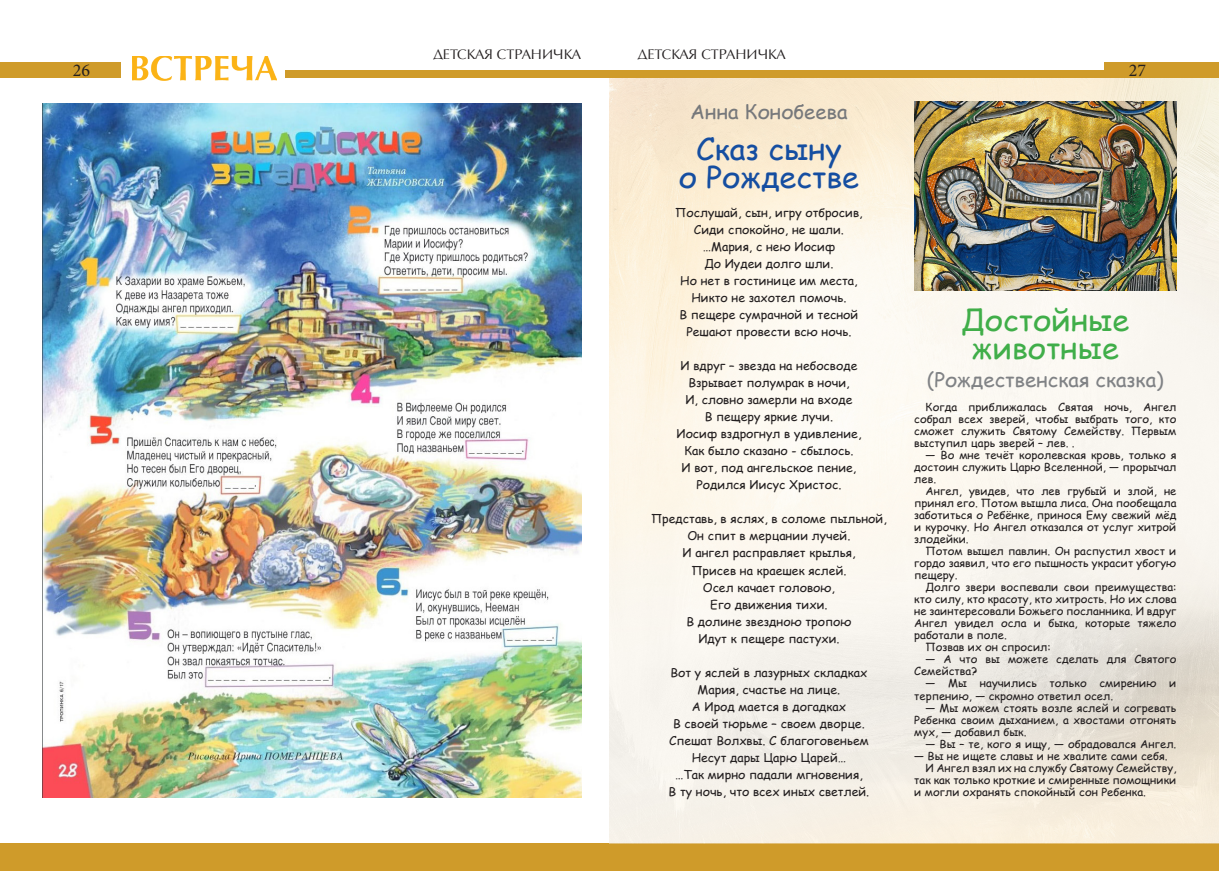
<style>
.page{position:relative;width:1219px;height:871px;background:#fff}
.page>*{position:absolute;margin:0;border:0;box-sizing:border-box;transform-origin:0 0}
.basa{font:30px/28px "Comic Sans MS";color:#154ea1;text-align:center}
.basa-2{font:30px/28px "Comic Sans MS";color:#40ae49;text-align:center}
.basa-3{font:20px "Comic Sans MS";color:#808285}
.basa-4{font:20px "Comic Sans MS";color:#76787b}
.t1{font:18px "Minion Pro";color:#231f20}
.РУБРИКА{font:14px "AG Opus High Resolution";color:#231f20}
.basa-5{font:12px "Comic Sans MS";color:#231f20}
.basa-6{font:11px/12px "Comic Sans MS";color:#231f20;text-align:justify}
</style>
<div class="page">
<div style="left:0;top:62px;width:120px;height:16px;background:#cf9b2a"></div>
<div style="left:1104px;top:62px;width:115px;height:16px;background:#cf9b2a"></div>
<div style="left:285px;top:70px;width:324px;height:8px;background:#cf9b2a"></div>
<div style="left:609px;top:70px;width:610px;height:8px;background:#cf9b2a"></div>
<div style="left:0;top:843px;width:1219px;height:27px;background:#cf9b2a"></div>
<img style="left:132px;top:56px;width:145px;height:25px">
<img style="left:609px;top:78px;width:610px;height:765px">
<img style="left:43px;top:103px;width:538px;height:694px">
<img style="left:914px;top:101px;width:262px;height:189px">
<p class="РУБРИКА" style="left:433px;top:46px;width:149px">ДЕТСКАЯ СТРАНИЧКА</p>
<p class="РУБРИКА" style="left:638px;top:46px;width:149px">ДЕТСКАЯ СТРАНИЧКА</p>
<h3 class="t1" style="left:73px;top:58px;width:19px">26</h3>
<h3 class="t1" style="left:1129px;top:58px;width:19px">27</h3>
<p class="basa-4" style="left:690px;top:97px;width:159px">Анна Конобеева</p>
<p class="basa" style="left:679px;top:134px;width:182px">Сказ сыну<br>о Рождестве</p>
<p class="basa-5" style="left:675px;top:204px;width:189px">Послушай, сын, игру отбросив,</p>
<p class="basa-5" style="left:694px;top:221px;width:151px">Сиди спокойно, не шали.</p>
<p class="basa-5" style="left:703px;top:238px;width:134px">…Мария, с нею Иосиф</p>
<p class="basa-5" style="left:704px;top:255px;width:131px">До Иудеи долго шли.</p>
<p class="basa-5" style="left:680px;top:272px;width:179px">Но нет в гостинице им места,</p>
<p class="basa-5" style="left:691px;top:289px;width:156px">Никто не захотел помочь.</p>
<p class="basa-5" style="left:679px;top:306px;width:180px">В пещере сумрачной и тесной</p>
<p class="basa-5" style="left:686px;top:323px;width:167px">Решают провести всю ночь.</p>
<p class="basa-5" style="left:680px;top:357px;width:178px">И вдруг – звезда на небосводе</p>
<p class="basa-5" style="left:688px;top:374px;width:163px">Взрывает полумрак в ночи,</p>
<p class="basa-5" style="left:685px;top:391px;width:169px">И, словно замерли на входе</p>
<p class="basa-5" style="left:705px;top:408px;width:130px">В пещеру яркие лучи.</p>
<p class="basa-5" style="left:676px;top:425px;width:186px">Иосиф вздрогнул в удивление,</p>
<p class="basa-5" style="left:684px;top:442px;width:171px">Как было сказано - сбылось.</p>
<p class="basa-5" style="left:682px;top:459px;width:176px">И вот, под ангельское пение,</p>
<p class="basa-5" style="left:696px;top:476px;width:146px">Родился Иисус Христос.</p>
<p class="basa-5" style="left:651px;top:510px;width:237px">Представь, в яслях, в соломе пыльной,</p>
<p class="basa-5" style="left:687px;top:527px;width:164px">Он спит в мерцании лучей.</p>
<p class="basa-5" style="left:682px;top:544px;width:174px">И ангел расправляет крылья,</p>
<p class="basa-5" style="left:691px;top:561px;width:157px">Присев на краешек яслей.</p>
<p class="basa-5" style="left:703px;top:578px;width:134px">Осел качает головою,</p>
<p class="basa-5" style="left:710px;top:595px;width:119px">Его движения тихи.</p>
<p class="basa-5" style="left:686px;top:612px;width:167px">В долине звездною тропою</p>
<p class="basa-5" style="left:698px;top:629px;width:143px">Идут к пещере пастухи.</p>
<p class="basa-5" style="left:670px;top:663px;width:198px">Вот у яслей в лазурных складках</p>
<p class="basa-5" style="left:698px;top:680px;width:144px">Мария, счастье на лице.</p>
<p class="basa-5" style="left:692px;top:697px;width:156px">А Ирод мается в догадках</p>
<p class="basa-5" style="left:673px;top:714px;width:193px">В своей тюрьме – своем дворце.</p>
<p class="basa-5" style="left:669px;top:731px;width:201px">Спешат Волхвы. С благоговеньем</p>
<p class="basa-5" style="left:692px;top:748px;width:156px">Несут дары Царю Царей…</p>
<p class="basa-5" style="left:675px;top:765px;width:189px">…Так мирно падали мгновения,</p>
<p class="basa-5" style="left:669px;top:782px;width:202px">В ту ночь, что всех иных светлей.</p>
<p class="basa-2" style="left:961px;top:305px;width:170px">Достойные животные</p>
<p class="basa-3" style="left:927px;top:364px;width:238px">(Рождественская сказка)</p>
<p class="basa-6" style="left:914px;top:401px;width:264px;text-indent:11px">Когда приближалась Святая ночь, Ангел собрал всех зверей, чтобы выбрать того, кто сможет служить Святому Семейству. Первым выступил царь зверей – лев. .</p>
<p class="basa-6" style="left:914px;top:449px;width:264px;text-indent:11px">— Во мне течёт королевская кровь, только я достоин служить Царю Вселенной, — прорычал лев.</p>
<p class="basa-6" style="left:914px;top:485px;width:264px;text-indent:11px">Ангел, увидев, что лев грубый и злой, не принял его. Потом вышла лиса. Она пообещала заботиться о Ребёнке, принося Ему свежий мёд и курочку. Но Ангел отказался от услуг хитрой злодейки.</p>
<p class="basa-6" style="left:914px;top:545px;width:264px;text-indent:11px">Потом вышел павлин. Он распустил хвост и гордо заявил, что его пышность украсит убогую пещеру.</p>
<p class="basa-6" style="left:914px;top:581px;width:264px;text-indent:11px">Долго звери воспевали свои преимущества: кто силу, кто красоту, кто хитрость. Но их слова не заинтересовали Божьего посланника. И вдруг Ангел увидел осла и быка, которые тяжело работали в поле.</p>
<p class="basa-6" style="left:926px;top:641px;width:127px">Позвав их он спросил:</p>
<p class="basa-6" style="left:914px;top:653px;width:264px;text-indent:11px">— А что вы можете сделать для Святого<br>Семейства?</p>
<p class="basa-6" style="left:914px;top:677px;width:264px;text-indent:11px">— Мы научились только смирению и терпению, — скромно ответил осел.</p>
<p class="basa-6" style="left:914px;top:701px;width:264px;text-indent:11px">— Мы можем стоять возле яслей и согревать Ребенка своим дыханием, а хвостами отгонять мух, — добавил бык.</p>
<p class="basa-6" style="left:926px;top:737px;width:252px">— Вы – те, кого я ищу, — обрадовался Ангел.</p>
<p class="basa-6" style="left:914px;top:749px;width:255px">— Вы не ищете славы и не хвалите сами себя.</p>
<p class="basa-6" style="left:914px;top:761px;width:264px;text-indent:11px">И Ангел взял их на службу Святому Семейству, так как только кроткие и смиренные помощники и могли охранять спокойный сон Ребенка.</p>
</div>
